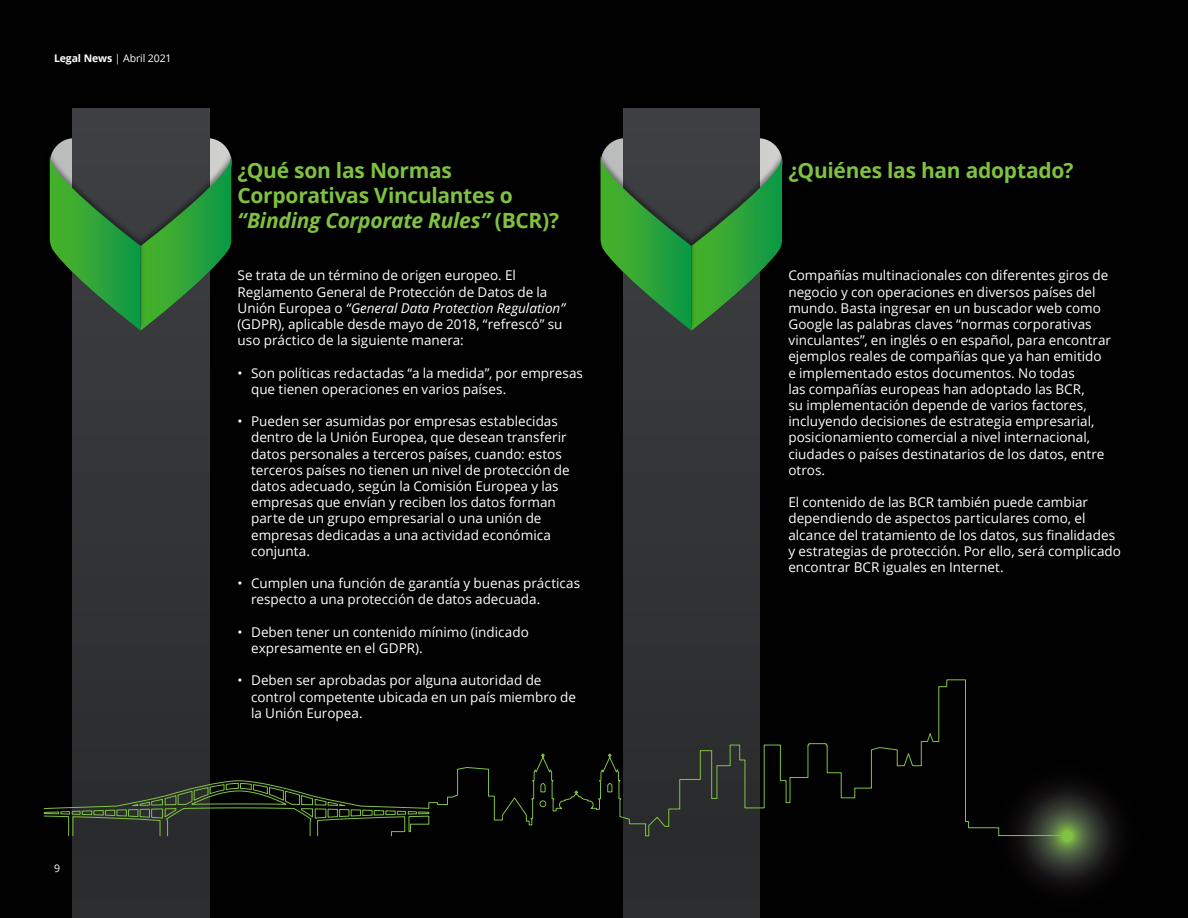
<style>
.page{position:relative;width:1188px;height:918px;background:#010101}
.page>*{position:absolute;margin:0;border:0;box-sizing:border-box;transform-origin:0 0}
.Story_heading_bold{font:700 21px/25.2px "Open Sans";letter-spacing:-.015em;color:#7fc241}
.Body_copy__8_5_12pt{font:13.5px/16.2px "Open Sans";color:#fff}
.Brochure_title__foli{font:10.5px "Open Sans";letter-spacing:-.01em;color:#fff}
.Folio__7_9_5pt{font:10.5px "Open Sans";color:#fff}
.s1{font-weight:700}
.s2{font-style:italic}
</style>
<div class="page">
<div style="left:72px;top:108px;width:137px;height:810px;background:#323436"></div>
<svg style="left:49px;top:138px;width:183px;height:193px"></svg>
<div style="left:623px;top:108px;width:137px;height:810px;background:#323436"></div>
<svg style="left:600px;top:138px;width:183px;height:193px"></svg>
<svg style="left:1005px;top:783px;width:115px;height:106px"></svg>
<svg style="left:43px;top:679px;width:957px;height:158px"></svg>
<hr style="left:998px;top:835px;width:69px;height:1px;background:#80c242">
<p class="Brochure_title__foli" style="left:54px;top:51px;width:119px"><span class="s1">Legal News</span> | Abril 2021</p>
<p class="Folio__7_9_5pt" style="left:54px;top:861px;width:8px">9</p>
<p class="Story_heading_bold" style="left:238px;top:157px;width:323px">¿Qué son las Normas<br>Corporativas Vinculantes o <span class="s2">“Binding Corporate Rules”</span> (BCR)?</p>
<p class="Story_heading_bold" style="left:788px;top:157px;width:287px">¿Quiénes las han adoptado?</p>
<p class="Body_copy__8_5_12pt" style="left:238px;top:267px;width:329px">Se trata de un término de origen europeo. El Reglamento General de Protección de Datos de la Unión Europea o <span class="s2">“General Data Protection Regulation” </span>(GDPR), aplicable desde mayo de 2018, “refrescó” su uso práctico de la siguiente manera:</p>
<p class="Body_copy__8_5_12pt" style="left:251px;top:364px;width:333px;text-indent:-14px">• Son políticas redactadas “a la medida”, por empresas que tienen operaciones en varios países.</p>
<p class="Body_copy__8_5_12pt" style="left:251px;top:413px;width:320px;text-indent:-14px">• Pueden ser asumidas por empresas establecidas dentro de la Unión Europea, que desean transferir datos personales a terceros países, cuando: estos terceros países no tienen un nivel de protección de datos adecuado, según la Comisión Europea y las empresas que envían y reciben los datos forman parte de un grupo empresarial o una unión de empresas dedicadas a una actividad económica conjunta.</p>
<p class="Body_copy__8_5_12pt" style="left:251px;top:575px;width:331px;text-indent:-14px">• Cumplen una función de garantía y buenas prácticas respecto a una protección de datos adecuada.</p>
<p class="Body_copy__8_5_12pt" style="left:251px;top:623px;width:279px;text-indent:-14px">• Deben tener un contenido mínimo (indicado expresamente en el GDPR).</p>
<p class="Body_copy__8_5_12pt" style="left:251px;top:672px;width:327px;text-indent:-14px">• Deben ser aprobadas por alguna autoridad de control competente ubicada en un país miembro de la Unión Europea.</p>
<p class="Body_copy__8_5_12pt" style="left:788px;top:267px;width:324px">Compañías multinacionales con diferentes giros de negocio y con operaciones en diversos países del mundo. Basta ingresar en un buscador web como Google las palabras claves “normas corporativas vinculantes”, en inglés o en español, para encontrar ejemplos reales de compañías que ya han emitido e implementado estos documentos. No todas<br>las compañías europeas han adoptado las BCR,<br>su implementación depende de varios factores, incluyendo decisiones de estrategia empresarial, posicionamiento comercial a nivel internacional, ciudades o países destinatarios de los datos, entre otros.</p>
<p class="Body_copy__8_5_12pt" style="left:788px;top:494px;width:334px">El contenido de las BCR también puede cambiar dependiendo de aspectos particulares como, el alcance del tratamiento de los datos, sus finalidades y estrategias de protección. Por ello, será complicado encontrar BCR iguales en Internet.</p>
</div>
